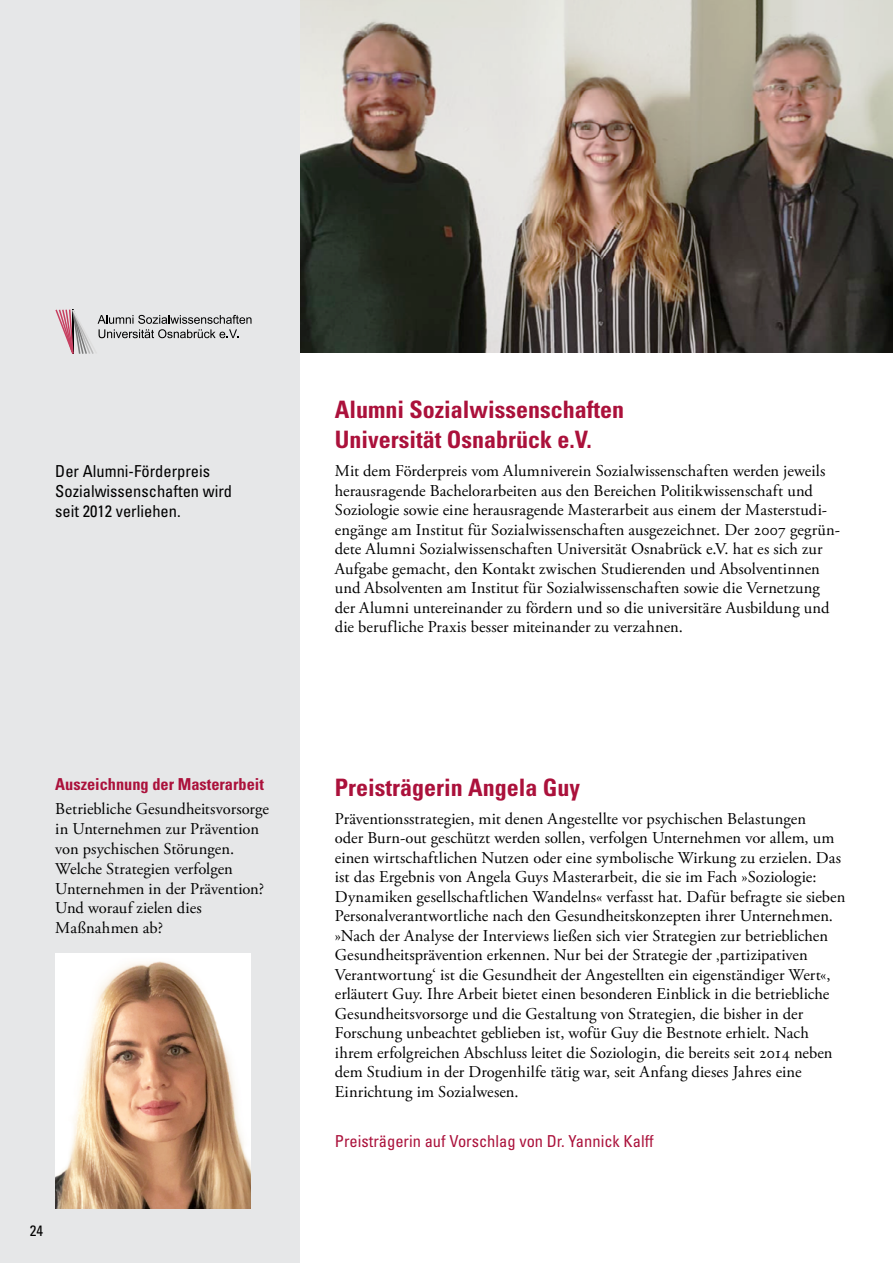
<style>
.page{position:relative;width:893px;height:1263px;background:#fff}
.page>*{position:absolute;margin:0;border:0;box-sizing:border-box;transform-origin:0 0}
.t1{font:700 condensed 24px/30px "Univers LT Std";color:#ab113b}
.t2{font:16.5px/19.5px "Adobe Garamond Pro";letter-spacing:.005em;color:#000}
.t3{font:condensed 16.5px/19.8px "Univers LT Std";color:#000}
.t4{font:condensed 16.5px "Univers LT Std";color:#ab113b}
.t5{font:700 condensed 16.5px "Univers LT Std";color:#ab113b}
.t6{font:condensed 15px "Univers LT Std";color:#000}
</style>
<div class="page">
<img style="left:300px;top:0;width:593px;height:353px">
<div style="left:0;top:0;width:300px;height:1263px;background:#e6e7e8"></div>
<svg style="left:55px;top:310px;width:196px;height:44px"></svg>
<img style="left:55px;top:954px;width:196px;height:255px">
<p class="t3" style="left:55px;top:461px;width:178px">Der Alumni-Förderpreis<br>Sozialwissenschaften wird seit 2012 verliehen.</p>
<p class="t5" style="left:55px;top:774px;width:210px">Auszeichnung der Masterarbeit</p>
<p class="t2" style="left:55px;top:800px;width:215px">Betriebliche Gesundheitsvorsorge in Unternehmen zur Prävention von psychischen Störungen.<br>Welche Strategien verfolgen<br>Unternehmen in der Prävention?<br>Und worauf zielen dies<br>Maßnahmen ab?</p>
<p class="t6" style="left:30px;top:1221px;width:15px">24</p>
<h1 class="t1" style="left:335px;top:394px;width:291px">Alumni Sozialwissenschaften<br>Universität Osnabrück e.V.</h1>
<p class="t2" style="left:335px;top:462px;width:507px">Mit dem Förderpreis vom Alumniverein Sozialwissenschaften werden jeweils herausragende Bachelorarbeiten aus den Bereichen Politikwissenschaft und Soziologie sowie eine herausragende Masterarbeit aus einem der Masterstudi&shy;engänge am Institut für Sozialwissenschaften ausgezeichnet. Der 2007 gegrün&shy;dete Alumni Sozialwissenschaften Universität Osnabrück e.V. hat es sich zur Aufgabe gemacht, den Kontakt zwischen Studierenden und Absolventinnen und Absolventen am Institut für Sozialwissenschaften sowie die Vernetzung der Alumni untereinander zu fördern und so die universitäre Ausbildung und die berufliche Praxis besser miteinander zu verzahnen.</p>
<h1 class="t1" style="left:335px;top:772px;width:247px">Preisträgerin Angela Guy</h1>
<p class="t2" style="left:335px;top:809px;width:512px">Präventionsstrategien, mit denen Angestellte vor psychischen Belastungen<br>oder Burn-out geschützt werden sollen, verfolgen Unternehmen vor allem, um einen wirtschaftlichen Nutzen oder eine symbolische Wirkung zu erzielen. Das ist das Ergebnis von Angela Guys Masterarbeit, die sie im Fach »Soziologie:<br>Dynamiken gesellschaftlichen Wandelns« verfasst hat. Dafür befragte sie sieben Personalverantwortliche nach den Gesundheitskonzepten ihrer Unternehmen. »Nach der Analyse der Interviews ließen sich vier Strategien zur betrieblichen Gesundheitsprävention erkennen. Nur bei der Strategie der ‚partizipativen Verantwortung‘ ist die Gesundheit der Angestellten ein eigenständiger Wert«, erläutert Guy. Ihre Arbeit bietet einen besonderen Einblick in die betriebliche Gesundheitsvorsorge und die Gestaltung von Strategien, die bisher in der Forschung unbeachtet geblieben ist, wofür Guy die Bestnote erhielt. Nach ihrem erfolgreichen Abschluss leitet die Soziologin, die bereits seit 2014 neben dem Studium in der Drogenhilfe tätig war, seit Anfang dieses Jahres eine Einrichtung im Sozialwesen.</p>
<p class="t4" style="left:335px;top:1130px;width:321px">Preisträgerin auf Vorschlag von Dr. Yannick Kalff</p>
</div>
